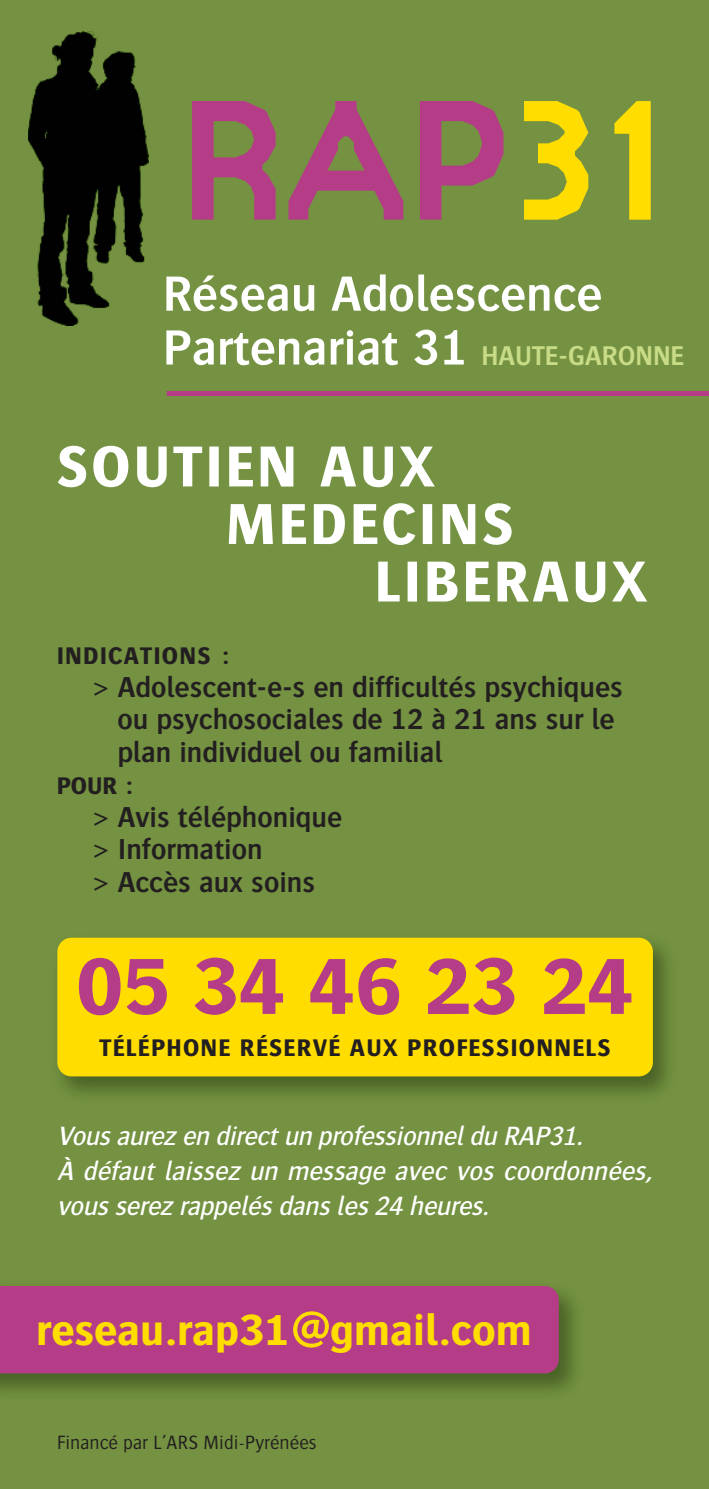
<style>
.page{position:relative;width:709px;height:1489px;background:#fff}
.page>*{position:absolute;margin:0;border:0;box-sizing:border-box;transform-origin:0 0}
.t1{font:700 177.75px "Citizen";color:#b53d87}
.t2{font:700 82.5px "Bosis";color:#b53d87}
.t3{font:700 60px "Bosis";letter-spacing:.05em;color:#fff}
.t4{font:600 51.25px/53.8px "Bosis";color:#fff}
.t5{font:700 45px "Bosis";color:#ffdd01}
.t6{font:600 30px/32.5px "Bosis";color:#231f20}
.t7{font:italic 500 27.5px/34.8px "Bosis";letter-spacing:-.005em;color:#fff}
.t8{font:700 25px "Bosis";letter-spacing:.05em;color:#231f20}
.t9{font:300 20px "Bosis";color:#231f20}
.s1{color:#ffdd01}
.s2{font-size:28.25px;color:#c8db87}
</style>
<div class="page">
<div style="left:0;top:0;width:709px;height:1488px;background:#749241"></div>
<img style="left:29px;top:32px;width:119px;height:294px">
<div style="left:167px;top:391px;width:542px;height:5px;background:#b53d87"></div>
<img style="left:58px;top:944px;width:610px;height:151px">
<div style="left:57px;top:937px;width:596px;height:139px;background:#ffdd01;border-radius:14px"></div>
<img style="left:0;top:1293px;width:575px;height:99px">
<div style="left:0;top:1286px;width:559px;height:87px;background:#b53d87"></div>
<h1 class="t1" style="left:179px;top:54px;width:492px">RAP<span class="s1">31</span></h1>
<h3 class="t4" style="left:163px;top:266px;width:522px">Réseau Adolescence<br>Partenariat 31 <span class="s2">HAUTE-GARONNE</span></h3>
<h3 class="t3" style="left:57px;top:430px;width:379px">SOUTIEN AUX</h3>
<h3 class="t3" style="left:226px;top:488px;width:289px">MEDECINS</h3>
<h3 class="t3" style="left:374px;top:545px;width:274px">LIBERAUX</h3>
<p class="t8" style="left:57px;top:641px;width:174px">INDICATIONS :</p>
<p class="t6" style="left:117px;top:670px;width:507px;text-indent:-25px">&gt; Adolescent-e-s en difficultés psychiques ou psychosociales de 12 à 21 ans sur le plan individuel ou familial</p>
<p class="t8" style="left:57px;top:771px;width:78px">POUR :</p>
<p class="t6" style="left:92px;top:800px;width:252px">&gt; Avis téléphonique &gt; Information<br>&gt; Accès aux soins</p>
<h2 class="t2" style="left:76px;top:937px;width:559px">05 34 46 23 24</h2>
<p class="t8" style="left:100px;top:1033px;width:512px">TÉLÉPHONE RÉSERVÉ AUX PROFESSIONNELS</p>
<p class="t7" style="left:57px;top:1118px;width:597px">Vous aurez en direct un professionnel du RAP31.<br>À défaut laissez un message avec vos coordonnées, vous serez rappelés dans les 24 heures.</p>
<h3 class="t5" style="left:36px;top:1302px;width:497px">reseau.rap31@gmail.com</h3>
<p class="t9" style="left:57px;top:1430px;width:261px">Financé par L’ARS Midi-Pyrénées</p>
</div>
